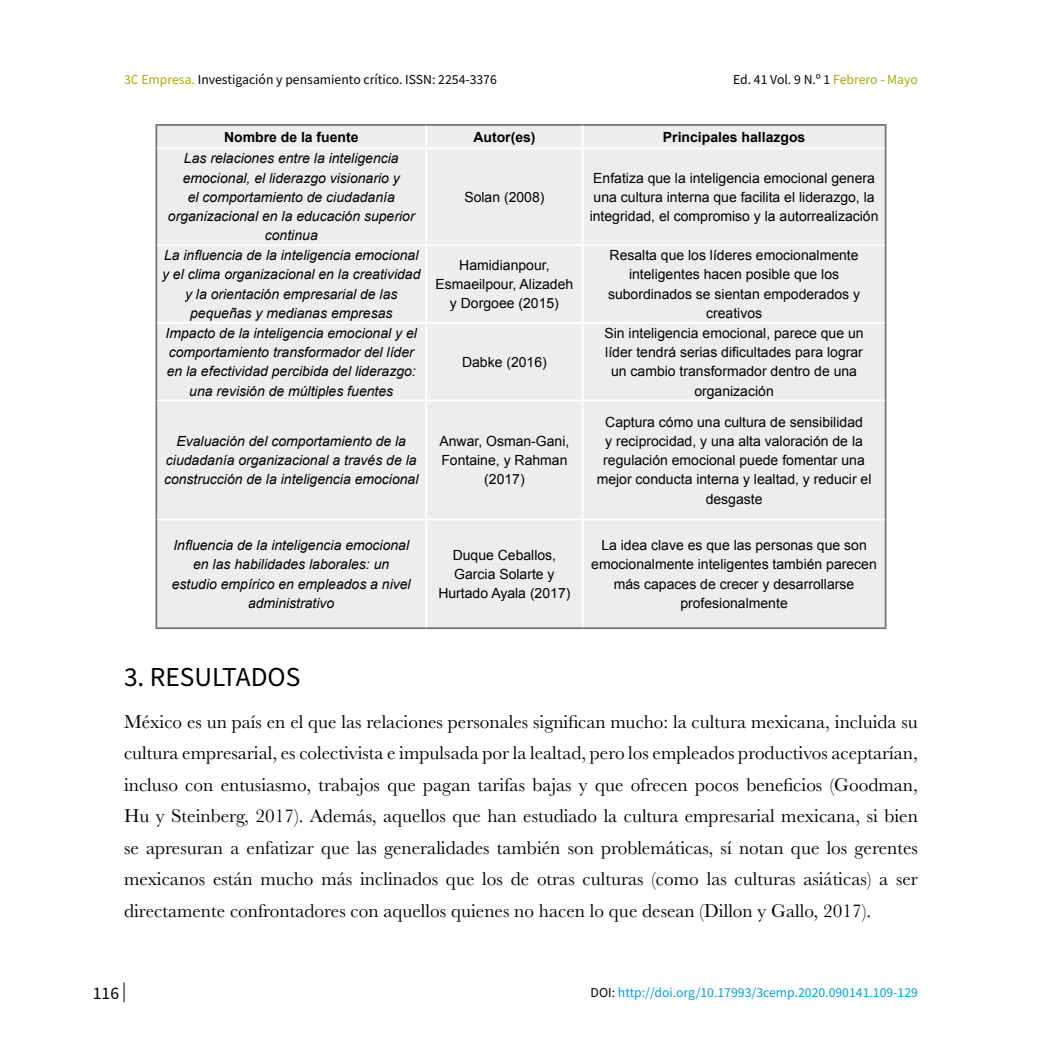
<style>
.page{position:relative;width:1042px;height:1042px;background:#fff}
.page>*{position:absolute;margin:0;border:0;box-sizing:border-box;transform-origin:0 0}
.t1{font:24.5px "Noto Sans HK";color:#000}
.t2{font:19.25px/31.5px "Baskerville";color:#000;text-align:justify}
.t3{font:15.75px "Noto Sans HK";color:#000}
.t4{font:14px/19.2px "Arial";color:#000;text-align:center}
.t5{font:italic 14px/19.2px "Arial";color:#000;text-align:center}
.t6{font:700 14px "Arial";color:#000}
.t7{font:12.25px "Noto Sans HK";color:#000}
.t8{font:12.25px "Noto Sans HK";color:#009ee0}
.s1{color:#a3ad03}
.s2{color:#000}
</style>
<div class="page">
<svg style="left:124px;top:982px;width:1px;height:20px"></svg>
<div style="left:157px;top:126px;width:728px;height:501px;background:#eceded"></div>
<hr style="left:155px;top:124px;width:271px;height:2px;background:#707172">
<hr style="left:155px;top:126px;width:2px;height:22px;background:#707172">
<hr style="left:426px;top:124px;width:157px;height:2px;background:#707172">
<hr style="left:583px;top:124px;width:303px;height:2px;background:#707172">
<svg style="left:885px;top:126px;width:1px;height:22px"></svg>
<hr style="left:425px;top:126px;width:2px;height:21px;background:#fff">
<svg style="left:582px;top:126px;width:1px;height:21px"></svg>
<hr style="left:157px;top:147px;width:269px;height:2px;background:#fff">
<hr style="left:426px;top:147px;width:157px;height:2px;background:#fff">
<hr style="left:583px;top:147px;width:302px;height:2px;background:#fff">
<hr style="left:155px;top:148px;width:2px;height:97px;background:#707172">
<hr style="left:885px;top:148px;width:1px;height:97px;background:#707172">
<hr style="left:155px;top:245px;width:2px;height:78px;background:#707172">
<hr style="left:885px;top:245px;width:1px;height:78px;background:#707172">
<hr style="left:155px;top:323px;width:2px;height:77px;background:#707172">
<hr style="left:885px;top:323px;width:1px;height:77px;background:#707172">
<hr style="left:155px;top:400px;width:2px;height:119px;background:#707172">
<hr style="left:885px;top:400px;width:1px;height:119px;background:#707172">
<hr style="left:155px;top:519px;width:2px;height:108px;background:#707172">
<hr style="left:885px;top:519px;width:1px;height:108px;background:#707172">
<hr style="left:155px;top:627px;width:271px;height:2px;background:#707172">
<hr style="left:426px;top:627px;width:157px;height:2px;background:#707172">
<hr style="left:583px;top:627px;width:303px;height:2px;background:#707172">
<hr style="left:425px;top:149px;width:2px;height:95px;background:#fff">
<hr style="left:582px;top:149px;width:1px;height:95px;background:#fff">
<hr style="left:157px;top:244px;width:269px;height:2px;background:#fff">
<hr style="left:426px;top:244px;width:157px;height:2px;background:#fff">
<hr style="left:425px;top:246px;width:2px;height:76px;background:#fff">
<hr style="left:583px;top:244px;width:302px;height:2px;background:#fff">
<hr style="left:582px;top:246px;width:1px;height:76px;background:#fff">
<hr style="left:157px;top:322px;width:269px;height:2px;background:#fff">
<hr style="left:426px;top:322px;width:157px;height:2px;background:#fff">
<hr style="left:425px;top:324px;width:2px;height:75px;background:#fff">
<hr style="left:583px;top:322px;width:302px;height:2px;background:#fff">
<hr style="left:582px;top:324px;width:1px;height:75px;background:#fff">
<hr style="left:157px;top:399px;width:269px;height:2px;background:#fff">
<hr style="left:426px;top:399px;width:157px;height:2px;background:#fff">
<hr style="left:425px;top:401px;width:2px;height:118px;background:#fff">
<hr style="left:583px;top:399px;width:302px;height:2px;background:#fff">
<hr style="left:582px;top:401px;width:1px;height:118px;background:#fff">
<hr style="left:157px;top:519px;width:269px;height:1px;background:#fff">
<hr style="left:426px;top:519px;width:157px;height:1px;background:#fff">
<hr style="left:425px;top:520px;width:2px;height:107px;background:#fff">
<hr style="left:583px;top:519px;width:302px;height:1px;background:#fff">
<hr style="left:582px;top:520px;width:1px;height:107px;background:#fff">
<p class="t7" style="left:124px;top:73px;width:374px"><span class="s1">3C Empresa.</span> Investigación y pensamiento crítico. ISSN: 2254-3376</p>
<p class="t7" style="left:733px;top:73px;width:186px">Ed. 41 Vol. 9 N.º 1 <span class="s1">Febrero - Mayo</span></p>
<p class="t6" style="left:224px;top:128px;width:136px">Nombre de la fuente</p>
<p class="t6" style="left:473px;top:128px;width:64px">Autor(es)</p>
<p class="t6" style="left:663px;top:128px;width:144px">Principales hallazgos</p>
<p class="t5" style="left:168px;top:149px;width:248px">Las relaciones entre la inteligencia emocional, el liderazgo visionario y<br>el comportamiento de ciudadanía organizacional en la educación superior continua</p>
<p class="t4" style="left:590px;top:168px;width:290px;text-align:left">Enfatiza que la inteligencia emocional genera una cultura interna que facilita el liderazgo, la integridad, el compromiso y la autorrealización</p>
<p class="t4" style="left:464px;top:187px;width:82px">Solan (2008)</p>
<p class="t5" style="left:162px;top:246px;width:260px">La influencia de la inteligencia emocional y el clima organizacional en la creatividad y la orientación empresarial de las pequeñas y medianas empresas</p>
<p class="t4" style="left:435px;top:255px;width:139px">Hamidianpour,<br>Esmaeilpour, Alizadeh y Dorgoee (2015)</p>
<p class="t4" style="left:608px;top:246px;width:254px">Resalta que los líderes emocionalmente inteligentes hacen posible que los subordinados se sientan empoderados y creativos</p>
<p class="t5" style="left:166px;top:323px;width:253px">Impacto de la inteligencia emocional y el comportamiento transformador del líder en la efectividad percibida del liderazgo: una revisión de múltiples fuentes</p>
<p class="t4" style="left:604px;top:323px;width:261px">Sin inteligencia emocional, parece que un líder tendrá serias dificultades para lograr un cambio transformador dentro de una organización</p>
<p class="t4" style="left:462px;top:352px;width:86px">Dabke (2016)</p>
<p class="t5" style="left:164px;top:431px;width:256px">Evaluación del comportamiento de la ciudadanía organizacional a través de la construcción de la inteligencia emocional</p>
<p class="t4" style="left:439px;top:431px;width:131px">Anwar, Osman-Gani,<br>Fontaine, y Rahman (2017)</p>
<p class="t4" style="left:597px;top:412px;width:276px">Captura cómo una cultura de sensibilidad<br>y reciprocidad, y una alta valoración de la regulación emocional puede fomentar una mejor conducta interna y lealtad, y reducir el desgaste</p>
<p class="t5" style="left:172px;top:536px;width:240px">Influencia de la inteligencia emocional en las habilidades laborales: un estudio empírico en empleados a nivel administrativo</p>
<p class="t4" style="left:438px;top:545px;width:134px">Duque Ceballos,<br>Garcia Solarte y<br>Hurtado Ayala (2017)</p>
<p class="t4" style="left:591px;top:536px;width:287px">La idea clave es que las personas que son emocionalmente inteligentes también parecen más capaces de crecer y desarrollarse profesionalmente</p>
<h1 class="t1" style="left:124px;top:663px;width:178px">3. RESULTADOS</h1>
<p class="t2" style="left:124px;top:706px;width:795px">México es un país en el que las relaciones personales significan mucho: la cultura mexicana, incluida su cultura empresarial, es colectivista e impulsada por la lealtad, pero los empleados productivos aceptarían, incluso con entusiasmo, trabajos que pagan tarifas bajas y que ofrecen pocos beneficios (Goodman, Hu y Steinberg, 2017). Además, aquellos que han estudiado la cultura empresarial mexicana, si bien se apresuran a enfatizar que las generalidades también son problemáticas, sí notan que los gerentes mexicanos están mucho más inclinados que los de otras culturas (como las culturas asiáticas) a ser directamente confrontadores con aquellos quienes no hacen lo que desean (Dillon y Gallo, 2017).</p>
<p class="t3" style="left:93px;top:984px;width:28px">116</p>
<p class="t8" style="left:590px;top:986px;width:329px"><span class="s2">DOI:</span> http://doi.org/10.17993/3cemp.2020.090141.109-129</p>
</div>
